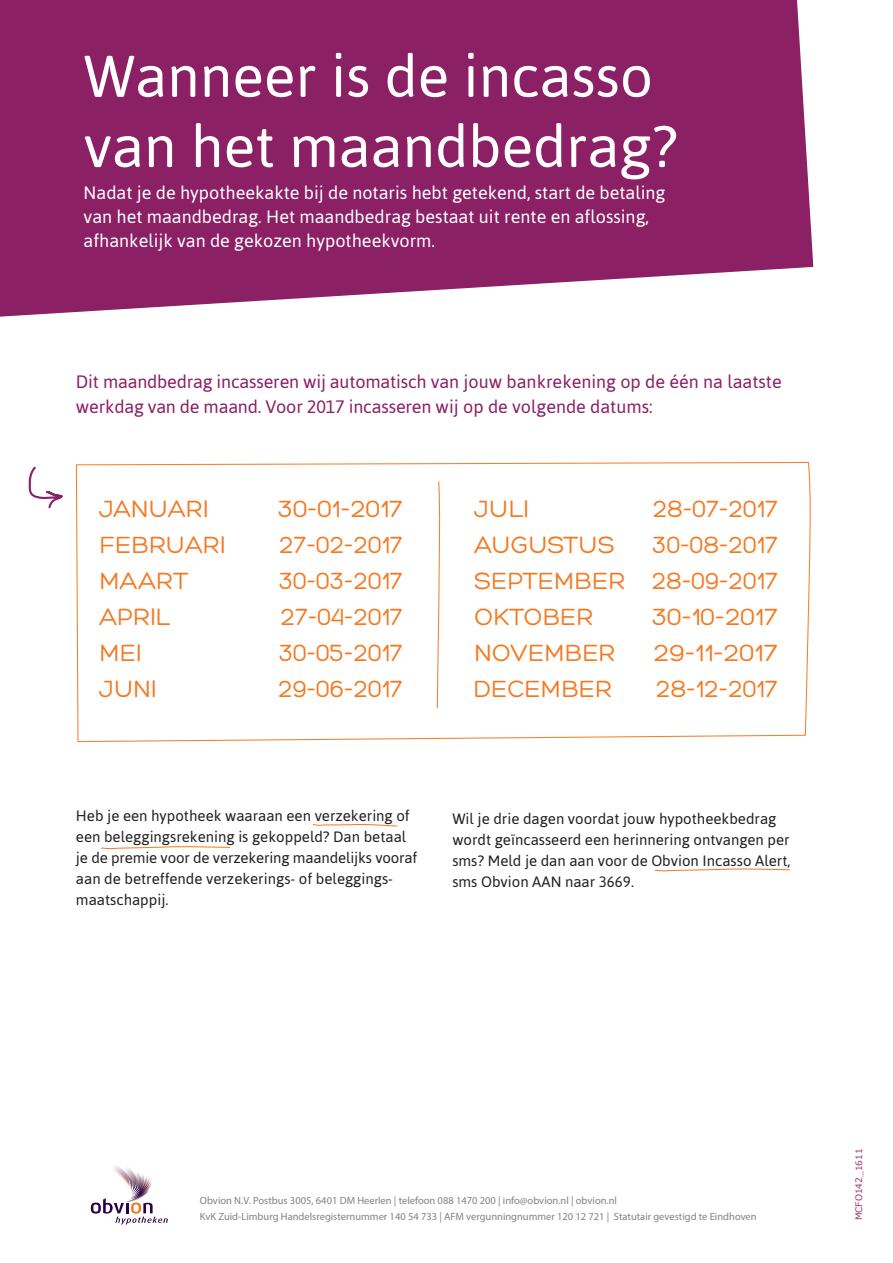
<style>
.page{position:relative;width:893px;height:1263px;background:#fff}
.page>*{position:absolute;margin:0;border:0;box-sizing:border-box;transform-origin:0 0}
.t1{font:58.5px/70.2px "Asap";color:#fff}
.t2{font:25.5px/36px "Hero";color:#f47921}
.t3{font:25.5px/36px "Hero";color:#f47921;text-align:justify;scale:1.06 1}
.t4{font:18px/24px "Asap";color:#fff}
.t5{font:18px/25.5px "Asap";letter-spacing:-.01em;color:#8b2065}
.t6{font:15px/21px "Asap";color:#231f20}
.t7{font:10.5px/16.2px "Myriad Pro";color:#808285}
.t8{font:9px "Verdana";color:#936}
</style>
<div class="page">
<svg style="left:29px;top:466px;width:34px;height:43px"></svg>
<svg style="left:75px;top:461px;width:736px;height:282px"></svg>
<svg style="left:90px;top:1165px;width:78px;height:60px"></svg>
<svg style="left:0;top:0;width:813px;height:317px;fill:#8b2065"></svg>
<svg style="left:312px;top:824px;width:86px;height:3px"></svg>
<svg style="left:101px;top:846px;width:130px;height:3px"></svg>
<svg style="left:655px;top:868px;width:135px;height:4px"></svg>
<h1 class="t1" style="left:84px;top:41px;width:595px">Wanneer is de incasso van het maandbedrag?</h1>
<p class="t4" style="left:84px;top:180px;width:583px">Nadat je de hypotheekakte bij de notaris hebt getekend, start de betaling van het maandbedrag. Het maandbedrag bestaat uit rente en aflossing, afhankelijk van de gekozen hypotheekvorm.</p>
<p class="t5" style="left:76px;top:369px;width:707px">Dit maandbedrag incasseren wij automatisch van jouw bankrekening op de één na laatste werkdag van de maand. Voor 2017 incasseren wij op de volgende datums:</p>
<h2 class="t2" style="left:99px;top:491px;width:128px">JANUARI<br>FEBRUARI<br>MAART<br>APRIL<br>MEI<br>JUNI</h2>
<h2 class="t3" style="left:278px;top:491px;width:120px">30-01-2017<br>27-02-2017<br>30-03-2017<br>27-04-2017<br>30-05-2017<br>29-06-2017</h2>
<h2 class="t2" style="left:475px;top:491px;width:152px">JULI<br>AUGUSTUS<br>SEPTEMBER<br>OKTOBER<br>NOVEMBER<br>DECEMBER</h2>
<h2 class="t2" style="left:652px;top:491px;width:128px;text-align:justify">28-07-2017<br>30-08-2017<br>28-09-2017<br>30-10-2017<br>29-11-2017<br>28-12-2017</h2>
<p class="t6" style="left:76px;top:805px;width:343px">Heb je een hypotheek waaraan een verzekering of een beleggingsrekening is gekoppeld? Dan betaal je de premie voor de verzekering maandelijks vooraf aan de betreffende verzekerings- of beleggings&shy;maatschappij.</p>
<p class="t6" style="left:452px;top:808px;width:340px">Wil je drie dagen voordat jouw hypotheekbedrag wordt geïncasseerd een herinnering ontvangen per sms? Meld je dan aan voor de Obvion Incasso Alert, sms Obvion AAN naar 3669.</p>
<p class="t7" style="left:200px;top:1192px;width:558px">Obvion N.V. Postbus 3005, 6401 DM Heerlen | telefoon 088 1470 200 | info@obvion.nl | obvion.nl<br>KvK Zuid-Limburg Handelsregisternummer 140 54 733 | AFM vergunningnummer 120 12 721 | Statutair gevestigd te Eindhoven</p>
<p class="t8" style="left:853px;top:1220px;width:73px;rotate:-90deg">MCFO142_1611</p>
</div>
